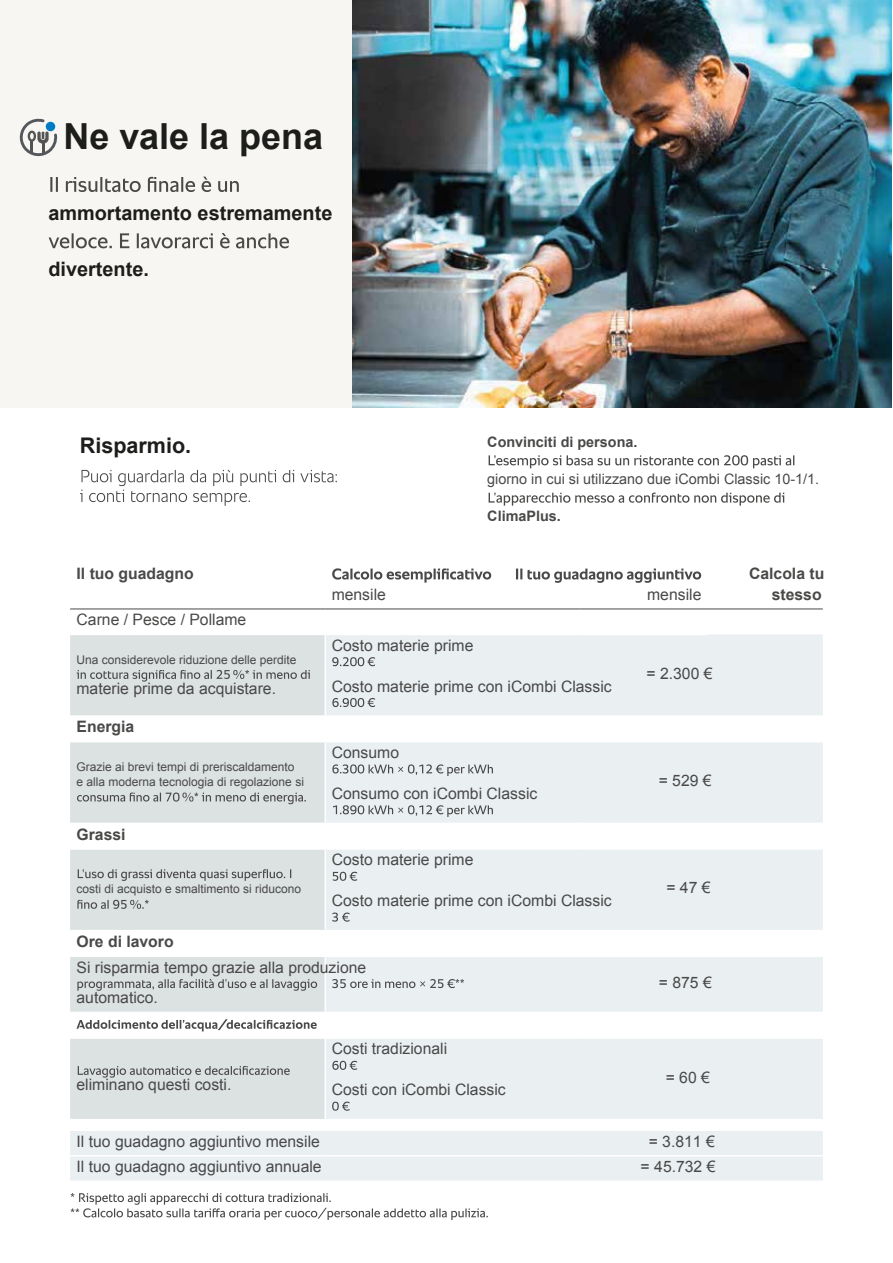
<style>
.page{position:relative;width:893px;height:1263px;background:#fff}
.page>*{position:absolute;margin:0;border:0;box-sizing:border-box;transform-origin:0 0}
.t1{font:700 36px "Arial";color:#1d1d1b}
.t2{font:700 21.6px "Arial";color:#1d1d1b}
.t3{font:700 19.95px "Arial";color:#1d1d1b}
.t4{font:15.75px/30.6px "Arial";color:#494948}
.t5{font:700 15.75px/20.4px "Arial";color:#494948;text-align:right}
.t6{font:14.4px "Arial";color:#494948}
.t7{font:700 14.4px "Arial";color:#494948}
.t8{font:12px/15.3px "Arial";color:#494948}
</style>
<div class="page">
<div style="left:0;top:0;width:358px;height:407px;background:#f7f6f3"></div>
<img style="left:352px;top:0;width:539px;height:407px">
<svg style="left:19px;top:118px;width:39px;height:38px"></svg>
<div style="left:46px;top:122px;width:9px;height:9px;background:#007bc4;border-radius:50%"></div>
<svg style="left:50px;top:177px;width:189px;height:15px"></svg>
<svg style="left:49px;top:233px;width:240px;height:15px"></svg>
<svg style="left:489px;top:455px;width:305px;height:13px"></svg>
<svg style="left:489px;top:493px;width:295px;height:13px"></svg>
<svg style="left:70px;top:634px;width:753px;height:546px;fill:#eaeff2"></svg>
<hr style="left:70px;top:634px;width:255px;height:1px;background:#fff">
<hr style="left:325px;top:634px;width:255px;height:1px;background:#fff">
<hr style="left:325px;top:635px;width:1px;height:80px;background:#fff">
<hr style="left:580px;top:634px;width:128px;height:1px;background:#fff">
<hr style="left:325px;top:742px;width:1px;height:80px;background:#fff">
<hr style="left:325px;top:850px;width:1px;height:80px;background:#fff">
<hr style="left:325px;top:957px;width:1px;height:55px;background:#fff">
<hr style="left:70px;top:1037px;width:255px;height:2px;background:#fff">
<hr style="left:325px;top:1037px;width:255px;height:2px;background:#fff">
<hr style="left:325px;top:1039px;width:1px;height:80px;background:#fff">
<hr style="left:580px;top:1037px;width:128px;height:2px;background:#fff">
<hr style="left:708px;top:1037px;width:115px;height:2px;background:#fff">
<hr style="left:70px;top:1119px;width:255px;height:1px;background:#fff">
<hr style="left:325px;top:1119px;width:255px;height:1px;background:#fff">
<hr style="left:580px;top:1119px;width:128px;height:1px;background:#fff">
<hr style="left:708px;top:1119px;width:115px;height:1px;background:#fff">
<hr style="left:70px;top:1129px;width:255px;height:2px;background:#fff">
<hr style="left:325px;top:1129px;width:255px;height:2px;background:#fff">
<hr style="left:580px;top:1129px;width:128px;height:2px;background:#fff">
<hr style="left:708px;top:1129px;width:115px;height:2px;background:#fff">
<hr style="left:70px;top:1155px;width:255px;height:1px;background:#fff">
<hr style="left:325px;top:1155px;width:255px;height:1px;background:#fff">
<hr style="left:580px;top:1155px;width:128px;height:1px;background:#fff">
<hr style="left:708px;top:1155px;width:115px;height:1px;background:#fff">
<hr style="left:70px;top:609px;width:255px;height:1px;background:#494948">
<hr style="left:325px;top:609px;width:255px;height:1px;background:#494948">
<hr style="left:580px;top:609px;width:128px;height:1px;background:#494948">
<hr style="left:708px;top:609px;width:115px;height:1px;background:#494948">
<hr style="left:70px;top:930px;width:255px;height:1px;background:#fff">
<hr style="left:325px;top:930px;width:255px;height:1px;background:#fff">
<hr style="left:580px;top:930px;width:128px;height:1px;background:#fff">
<hr style="left:708px;top:930px;width:115px;height:1px;background:#fff">
<hr style="left:70px;top:955px;width:255px;height:2px;background:#fff">
<hr style="left:325px;top:955px;width:255px;height:2px;background:#fff">
<hr style="left:580px;top:955px;width:128px;height:2px;background:#fff">
<hr style="left:708px;top:955px;width:115px;height:2px;background:#fff">
<hr style="left:70px;top:1012px;width:255px;height:1px;background:#fff">
<hr style="left:325px;top:1012px;width:255px;height:1px;background:#fff">
<hr style="left:580px;top:1012px;width:128px;height:1px;background:#fff">
<hr style="left:708px;top:1012px;width:115px;height:1px;background:#fff">
<hr style="left:70px;top:715px;width:255px;height:2px;background:#fff">
<hr style="left:325px;top:715px;width:255px;height:2px;background:#fff">
<hr style="left:580px;top:715px;width:128px;height:2px;background:#fff">
<hr style="left:708px;top:715px;width:115px;height:2px;background:#fff">
<hr style="left:70px;top:741px;width:255px;height:1px;background:#fff">
<hr style="left:325px;top:741px;width:255px;height:1px;background:#fff">
<hr style="left:580px;top:741px;width:128px;height:1px;background:#fff">
<hr style="left:708px;top:741px;width:115px;height:1px;background:#fff">
<hr style="left:70px;top:822px;width:255px;height:2px;background:#fff">
<hr style="left:325px;top:822px;width:255px;height:2px;background:#fff">
<hr style="left:580px;top:822px;width:128px;height:2px;background:#fff">
<hr style="left:708px;top:822px;width:115px;height:2px;background:#fff">
<hr style="left:70px;top:848px;width:255px;height:2px;background:#fff">
<hr style="left:325px;top:848px;width:255px;height:2px;background:#fff">
<hr style="left:580px;top:848px;width:128px;height:2px;background:#fff">
<hr style="left:708px;top:848px;width:115px;height:2px;background:#fff">
<svg style="left:332px;top:568px;width:159px;height:15px"></svg>
<svg style="left:516px;top:569px;width:185px;height:14px"></svg>
<svg style="left:77px;top:670px;width:233px;height:12px"></svg>
<svg style="left:332px;top:657px;width:43px;height:9px"></svg>
<svg style="left:332px;top:698px;width:43px;height:9px"></svg>
<svg style="left:77px;top:792px;width:229px;height:12px"></svg>
<svg style="left:332px;top:764px;width:161px;height:12px"></svg>
<svg style="left:333px;top:805px;width:160px;height:12px"></svg>
<svg style="left:78px;top:869px;width:213px;height:12px"></svg>
<svg style="left:77px;top:900px;width:72px;height:9px"></svg>
<svg style="left:333px;top:872px;width:24px;height:9px"></svg>
<svg style="left:332px;top:912px;width:18px;height:10px"></svg>
<svg style="left:77px;top:979px;width:240px;height:12px"></svg>
<svg style="left:332px;top:979px;width:132px;height:9px"></svg>
<svg style="left:76px;top:1019px;width:241px;height:12px"></svg>
<svg style="left:78px;top:1066px;width:212px;height:12px"></svg>
<svg style="left:332px;top:1061px;width:25px;height:9px"></svg>
<svg style="left:332px;top:1102px;width:18px;height:9px"></svg>
<svg style="left:71px;top:1193px;width:417px;height:27px"></svg>
<svg style="left:80px;top:470px;width:257px;height:36px"></svg>
<h1 class="t1" style="left:63px;top:113px;width:261px">Ne vale la pena</h1>
<p class="t3" style="left:48px;top:200px;width:286px">ammortamento estremamente</p>
<p class="t3" style="left:48px;top:256px;width:102px">divertente.</p>
<h2 class="t2" style="left:80px;top:431px;width:113px">Risparmio.</h2>
<p class="t5" style="left:77px;top:564px;width:119px">Il tuo guadagno</p>
<p class="t4" style="left:77px;top:605px;width:171px">Carne / Pesce / Pollame</p>
<p class="t8" style="left:77px;top:652px;width:222px">Una considerevole riduzione delle perdite</p>
<p class="t4" style="left:77px;top:673px;width:201px">materie prime da acquistare.</p>
<p class="t5" style="left:77px;top:717px;width:59px">Energia</p>
<p class="t8" style="left:77px;top:759px;width:229px">Grazie ai brevi tempi di preriscaldamento e alla moderna tecnologia di regolazione si</p>
<p class="t5" style="left:77px;top:824px;width:51px">Grassi</p>
<p class="t8" style="left:77px;top:882px;width:226px">costi di acquisto e smaltimento si riducono</p>
<p class="t4" style="left:332px;top:579px;width:56px">mensile</p>
<p class="t7" style="left:487px;top:432px;width:152px">Convinciti di persona.</p>
<p class="t6" style="left:487px;top:469px;width:333px">giorno in cui si utilizzano due iCombi Classic 10-1/1.</p>
<p class="t7" style="left:487px;top:507px;width:75px">ClimaPlus.</p>
<p class="t4" style="left:647px;top:579px;width:56px">mensile</p>
<p class="t5" style="left:749px;top:564px;width:77px">Calcola tu stesso</p>
<p class="t4" style="left:332px;top:630px;width:143px">Costo materie prime</p>
<p class="t4" style="left:332px;top:671px;width:282px">Costo materie prime con iCombi Classic</p>
<p class="t4" style="left:332px;top:737px;width:69px">Consumo</p>
<p class="t4" style="left:332px;top:778px;width:207px">Consumo con iCombi Classic</p>
<p class="t4" style="left:332px;top:845px;width:143px">Costo materie prime</p>
<p class="t4" style="left:332px;top:885px;width:282px">Costo materie prime con iCombi Classic</p>
<p class="t4" style="left:646px;top:658px;width:68px">= 2.300 €</p>
<p class="t4" style="left:659px;top:765px;width:54px">= 529 €</p>
<p class="t4" style="left:666px;top:873px;width:46px">= 47 €</p>
<p class="t5" style="left:77px;top:932px;width:99px">Ore di lavoro</p>
<p class="t4" style="left:77px;top:952px;width:291px">Si risparmia tempo grazie alla produzione automatico.</p>
<p class="t4" style="left:77px;top:1069px;width:156px">eliminano questi costi.</p>
<p class="t4" style="left:332px;top:1034px;width:117px">Costi tradizionali</p>
<p class="t4" style="left:332px;top:1074px;width:176px">Costi con iCombi Classic</p>
<p class="t4" style="left:659px;top:967px;width:54px">= 875 €</p>
<p class="t4" style="left:666px;top:1062px;width:46px">= 60 €</p>
<p class="t4" style="left:77px;top:1126px;width:245px">Il tuo guadagno aggiuntivo mensile</p>
<p class="t4" style="left:649px;top:1126px;width:68px">= 3.811 €</p>
<p class="t4" style="left:77px;top:1151px;width:247px">Il tuo guadagno aggiuntivo annuale</p>
<p class="t4" style="left:641px;top:1151px;width:76px">= 45.732 €</p>
</div>
